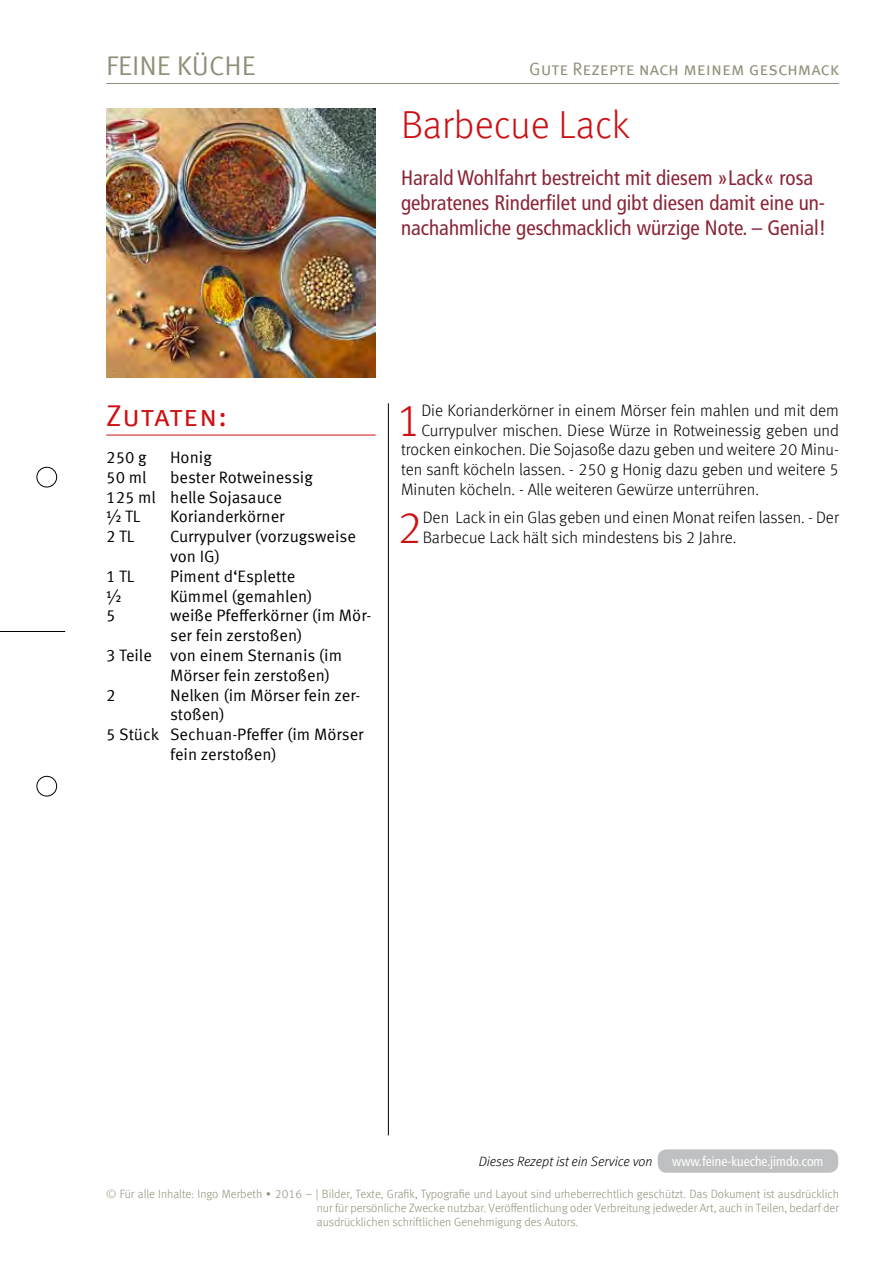
<style>
.page{position:relative;width:893px;height:1263px;background:#fff}
.page>*{position:absolute;margin:0;border:0;box-sizing:border-box;transform-origin:0 0}
.t1{font:300 45.3px "Meta Offc";color:#cd1013}
.t2{font:300 39px "Meta Offc";color:#cd1013}
.t3{font:30px "Meta Sc Offc Norm";letter-spacing:.01em;color:#cd1013}
.t4{font:27px "Meta Sc Offc Norm";color:#918f79}
.t5{font:condensed 21px/25.2px "Frutiger LT Std";color:#8a2537}
.t6{font:18px "Meta Sc Offc Norm";letter-spacing:-.005em;color:#918f79}
.t7{font:300 16.5px/19.8px "Meta Offc";color:#000}
.t8{font:16.5px/19.8px "Meta Offc Norm";color:#000}
.t9{font:italic 300 13.5px "Meta Offc";color:#000}
.t10{font:condensed 13.5px "Frutiger LT Std";color:#fff}
.t11{font:300 12px/14.4px "Meta Offc";color:#918f79;text-align:justify}
</style>
<div class="page">
<hr style="left:106px;top:83px;width:733px;height:1px;background:#918f79">
<div style="left:37px;top:467px;width:20px;height:20px;border:1px solid #000;border-radius:50%"></div>
<div style="left:37px;top:776px;width:20px;height:20px;border:1px solid #000;border-radius:50%"></div>
<hr style="left:0;top:631px;width:65px;height:1px;background:#000">
<div style="left:658px;top:1149px;width:180px;height:24px;background:#bfc0c1;border-radius:9px"></div>
<hr style="left:388px;top:403px;width:1px;height:732px;background:#000">
<img style="left:106px;top:108px;width:270px;height:270px">
<hr style="left:106px;top:435px;width:270px;height:1px;background:#cd1013">
<h3 class="t4" style="left:106px;top:50px;width:151px">FEINE KÜCHE</h3>
<p class="t6" style="left:529px;top:58px;width:311px">Gute Rezepte nach meinem geschmack</p>
<h2 class="t2" style="left:401px;top:102px;width:230px">Barbecue Lack</h2>
<p class="t5" style="left:401px;top:165px;width:426px">Harald Wohlfahrt bestreicht mit diesem »Lack« rosa gebratenes Rinderfilet und gibt diesen damit eine un&shy;nachahmliche geschmacklich würzige Note. – Genial!</p>
<h3 class="t3" style="left:106px;top:398px;width:122px">Zutaten:</h3>
<p class="t8" style="left:106px;top:448px;width:42px">250 g</p>
<p class="t8" style="left:170px;top:448px;width:43px">Honig</p>
<p class="t8" style="left:106px;top:468px;width:42px">50 ml</p>
<p class="t8" style="left:106px;top:468px;width:208px;text-indent:64px">bester Rotweinessig<br>125 ml helle Sojasauce<br>½ TL</p>
<p class="t8" style="left:170px;top:507px;width:116px">Korianderkörner</p>
<p class="t8" style="left:106px;top:527px;width:30px">2 TL</p>
<p class="t8" style="left:170px;top:527px;width:187px">Currypulver (vorzugsweise von IG)</p>
<p class="t8" style="left:106px;top:567px;width:30px">1 TL</p>
<p class="t8" style="left:170px;top:567px;width:127px">Piment d‘Esplette</p>
<p class="t8" style="left:106px;top:586px;width:17px">½</p>
<p class="t8" style="left:170px;top:586px;width:144px">Kümmel (gemahlen)</p>
<p class="t8" style="left:106px;top:606px;width:11px">5</p>
<p class="t8" style="left:170px;top:606px;width:203px">weiße Pfefferkörner (im Mör-</p>
<p class="t8" style="left:170px;top:626px;width:134px">ser fein zerstoßen)</p>
<p class="t8" style="left:106px;top:646px;width:237px">3 Teile von einem Sternanis (im</p>
<p class="t8" style="left:170px;top:666px;width:162px">Mörser fein zerstoßen)</p>
<p class="t8" style="left:106px;top:685px;width:11px">2</p>
<p class="t8" style="left:170px;top:685px;width:192px">Nelken (im Mörser fein zer-</p>
<p class="t8" style="left:170px;top:705px;width:56px">stoßen)</p>
<p class="t8" style="left:106px;top:725px;width:259px">5 Stück Sechuan-Pfeffer (im Mörser</p>
<p class="t8" style="left:170px;top:745px;width:108px">fein zerstoßen)</p>
<h1 class="t1" style="left:395px;top:394px;width:27px">1</h1>
<p class="t7" style="left:421px;top:400px;width:419px">Die Korianderkörner in einem Mörser fein mahlen und mit dem</p>
<p class="t7" style="left:421px;top:420px;width:419px">Currypulver mischen. Diese Würze in Rotweinessig geben und</p>
<p class="t7" style="left:401px;top:440px;width:439px">trocken einkochen. Die Sojasoße dazu geben und weitere 20 Minu-</p>
<p class="t7" style="left:401px;top:460px;width:439px">ten sanft köcheln lassen. - 250 g Honig dazu geben und weitere 5</p>
<p class="t7" style="left:401px;top:480px;width:359px">Minuten köcheln. - Alle weiteren Gewürze unterrühren.</p>
<h1 class="t1" style="left:397px;top:502px;width:27px">2</h1>
<p class="t7" style="left:423px;top:508px;width:418px">Den Lack in ein Glas geben und einen Monat reifen lassen. - Der<br>Barbecue Lack hält sich mindestens bis 2 Jahre.</p>
<p class="t9" style="left:479px;top:1154px;width:175px">Dieses Rezept ist ein Service von</p>
<p class="t10" style="left:672px;top:1153px;width:153px">www.feine-kueche.jimdo.com</p>
<p class="t11" style="left:317px;top:1186px;width:524px;text-indent:-210px">© Für alle Inhalte: Ingo Merbeth ∙ 2016 – | Bilder, Texte, Grafik, Typografie und Layout sind urheberrechtlich geschützt. Das Dokument ist ausdrücklich nur für persönliche Zwecke nutzbar. Veröffentlichung oder Verbreitung jedweder Art, auch in Teilen, bedarf der ausdrücklichen schriftlichen Genehmigung des Autors.</p>
</div>
